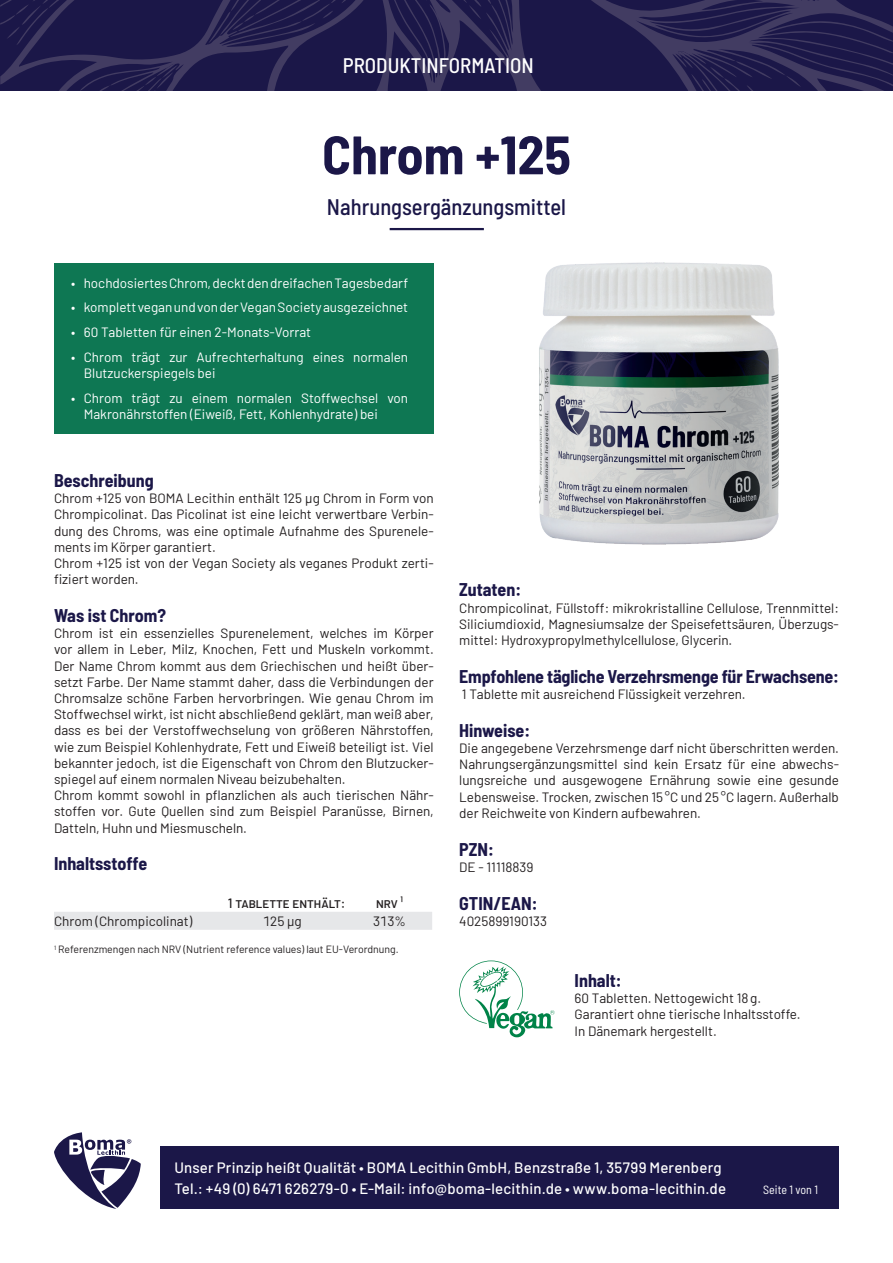
<style>
.page{position:relative;width:893px;height:1263px;background:#fff}
.page>*{position:absolute;margin:0;border:0;box-sizing:border-box;transform-origin:0 0}
.t1{font:700 semi-condensed 54px "Barlow";color:#1b1748}
.t2{font:500 semi-condensed 22.5px "Barlow";color:#1b1748}
.t3{font:500 semi-condensed 21px "Barlow";color:#fff}
.t4{font:700 semi-condensed 18px "Barlow";letter-spacing:-.005em;color:#1b1748}
.t5{font:500 15px/21px "Barlow";letter-spacing:.01em;color:#fff}
.t6{font:13.5px/16.2px "Barlow";color:#231f20}
.t7{font:13.5px/16.2px "Barlow";color:#fff}
.t8{font:500 13.5px "Barlow";color:#231f20}
.t9{font:semi-condensed 12px "Barlow";color:#fff}
.t10{font:10.5px "Barlow";color:#231f20}
</style>
<div class="page">
<div style="left:160px;top:1146px;width:679px;height:63px;background:#1b1748"></div>
<div style="left:54px;top:263px;width:380px;height:171px;background:#0e7753"></div>
<svg style="left:54px;top:1132px;width:87px;height:77px"></svg>
<svg style="left:0;top:0;width:893px;height:91px;background:#231f4d"></svg>
<svg style="left:489px;top:29px;width:22px;height:35px"></svg>
<svg style="left:0;top:0;width:54px;height:45px;background:#211d4c"></svg>
<svg style="left:678px;top:51px;width:123px;height:40px;background:#25204e"></svg>
<svg style="left:434px;top:0;width:57px;height:19px"></svg>
<svg style="left:97px;top:85px;width:13px;height:6px"></svg>
<svg style="left:119px;top:63px;width:59px;height:28px;background:#26214f"></svg>
<svg style="left:208px;top:0;width:147px;height:43px;background:#24204e"></svg>
<div style="left:54px;top:912px;width:378px;height:18px;background:#e6e7e9"></div>
<svg style="left:459px;top:960px;width:95px;height:77px"></svg>
<hr style="left:390px;top:228px;width:94px;height:2px;background:#1b1748">
<img style="left:539px;top:262px;width:240px;height:283px">
<h3 class="t3" style="left:343px;top:51px;width:193px">PRODUKTINFORMATION</h3>
<h1 class="t1" style="left:322px;top:116px;width:250px">Chrom +125</h1>
<h2 class="t2" style="left:327px;top:191px;width:241px">Nahrungsergänzungsmittel</h2>
<p class="t7" style="left:71px;top:274px;width:339px">• hochdosiertes Chrom, deckt den dreifachen Tagesbedarf</p>
<p class="t7" style="left:71px;top:298px;width:339px">• komplett vegan und von der Vegan Society ausgezeichnet</p>
<p class="t7" style="left:71px;top:323px;width:242px">• 60 Tabletten für einen 2-Monats-Vorrat</p>
<p class="t7" style="left:84px;top:348px;width:326px;text-indent:-13px">• Chrom trägt zur Aufrechterhaltung eines normalen<br>Blutzuckerspiegels bei</p>
<p class="t7" style="left:84px;top:389px;width:326px;text-indent:-13px">• Chrom trägt zu einem normalen Stoffwechsel von<br>Makronährstoffen (Eiweiß, Fett, Kohlenhydrate) bei</p>
<h3 class="t4" style="left:54px;top:467px;width:101px">Beschreibung</h3>
<p class="t6" style="left:54px;top:489px;width:381px">Chrom +125 von BOMA Lecithin enthält 125 µg Chrom in Form von Chrompicolinat. Das Picolinat ist eine leicht verwertbare Verbin&shy;dung des Chroms, was eine optimale Aufnahme des Spurenele&shy;ments im Körper garantiert.<br>Chrom +125 ist von der Vegan Society als veganes Produkt zerti&shy;fiziert worden.</p>
<h3 class="t4" style="left:54px;top:602px;width:114px">Was ist Chrom?</h3>
<p class="t6" style="left:54px;top:624px;width:381px">Chrom ist ein essenzielles Spurenelement, welches im Körper vor allem in Leber, Milz, Knochen, Fett und Muskeln vorkommt.<br>Der Name Chrom kommt aus dem Griechischen und heißt über&shy;setzt Farbe. Der Name stammt daher, dass die Verbindungen der Chromsalze schöne Farben hervorbringen. Wie genau Chrom im Stoffwechsel wirkt, ist nicht abschließend geklärt, man weiß aber, dass es bei der Verstoffwechselung von größeren Nährstoffen, wie zum Beispiel Kohlenhydrate, Fett und Eiweiß beteiligt ist. Viel bekannter jedoch, ist die Eigenschaft von Chrom den Blutzucker&shy;spiegel auf einem normalen Niveau beizubehalten.<br>Chrom kommt sowohl in pflanzlichen als auch tierischen Nähr&shy;stoffen vor. Gute Quellen sind zum Beispiel Paranüsse, Birnen, Datteln, Huhn und Miesmuscheln.</p>
<h3 class="t4" style="left:54px;top:850px;width:95px">Inhaltsstoffe</h3>
<p class="t8" style="left:228px;top:893px;width:119px">1 Tablette enthält:</p>
<p class="t8" style="left:376px;top:893px;width:28px">NRV ¹</p>
<p class="t6" style="left:54px;top:912px;width:140px">Chrom (Chrompicolinat)</p>
<p class="t6" style="left:263px;top:912px;width:40px">125 µg</p>
<p class="t6" style="left:373px;top:912px;width:34px">313%</p>
<p class="t10" style="left:54px;top:942px;width:346px"><sup>1</sup> Referenzmengen nach NRV (Nutrient reference values) laut EU-Verordnung.</p>
<h3 class="t4" style="left:459px;top:577px;width:63px">Zutaten:</h3>
<p class="t6" style="left:459px;top:598px;width:381px;text-align:justify">Chrompicolinat, Füllstoff: mikrokristalline Cellulose, Trennmittel:<br>Siliciumdioxid, Magnesiumsalze der Speisefettsäuren, Überzugs&shy;mittel: Hydroxypropylmethylcellulose, Glycerin.</p>
<h3 class="t4" style="left:459px;top:663px;width:381px">Empfohlene tägliche Verzehrsmenge für Erwachsene:</h3>
<p class="t6" style="left:462px;top:685px;width:285px">1 Tablette mit ausreichend Flüssigkeit verzehren.</p>
<h3 class="t4" style="left:459px;top:717px;width:72px">Hinweise:</h3>
<p class="t6" style="left:459px;top:739px;width:381px;text-align:justify">Die angegebene Verzehrsmenge darf nicht überschritten werden.<br>Nahrungsergänzungsmittel sind kein Ersatz für eine abwechs&shy;lungsreiche und ausgewogene Ernährung sowie eine gesunde Lebensweise. Trocken, zwischen 15°C und 25°C lagern. Außerhalb der Reichweite von Kindern aufbewahren.</p>
<h3 class="t4" style="left:459px;top:836px;width:36px">PZN:</h3>
<p class="t6" style="left:459px;top:858px;width:76px">DE - 11118839</p>
<h3 class="t4" style="left:459px;top:890px;width:80px">GTIN/EAN:</h3>
<p class="t6" style="left:459px;top:912px;width:89px">4025899190133</p>
<h3 class="t4" style="left:575px;top:967px;width:48px">Inhalt:</h3>
<p class="t6" style="left:575px;top:989px;width:227px">60 Tabletten. Nettogewicht 18g.<br>Garantiert ohne tierische Inhaltsstoffe.<br>In Dänemark hergestellt.</p>
<p class="t5" style="left:174px;top:1156px;width:553px">Unser Prinzip heißt Qualität • BOMA Lecithin GmbH, Benzstraße 1, 35799 Merenberg<br>Tel.: +49 (0) 6471 626279-0 • E-Mail: info@boma-lecithin.de • www.boma-lecithin.de</p>
<p class="t9" style="left:763px;top:1181px;width:56px">Seite 1 von 1</p>
</div>
